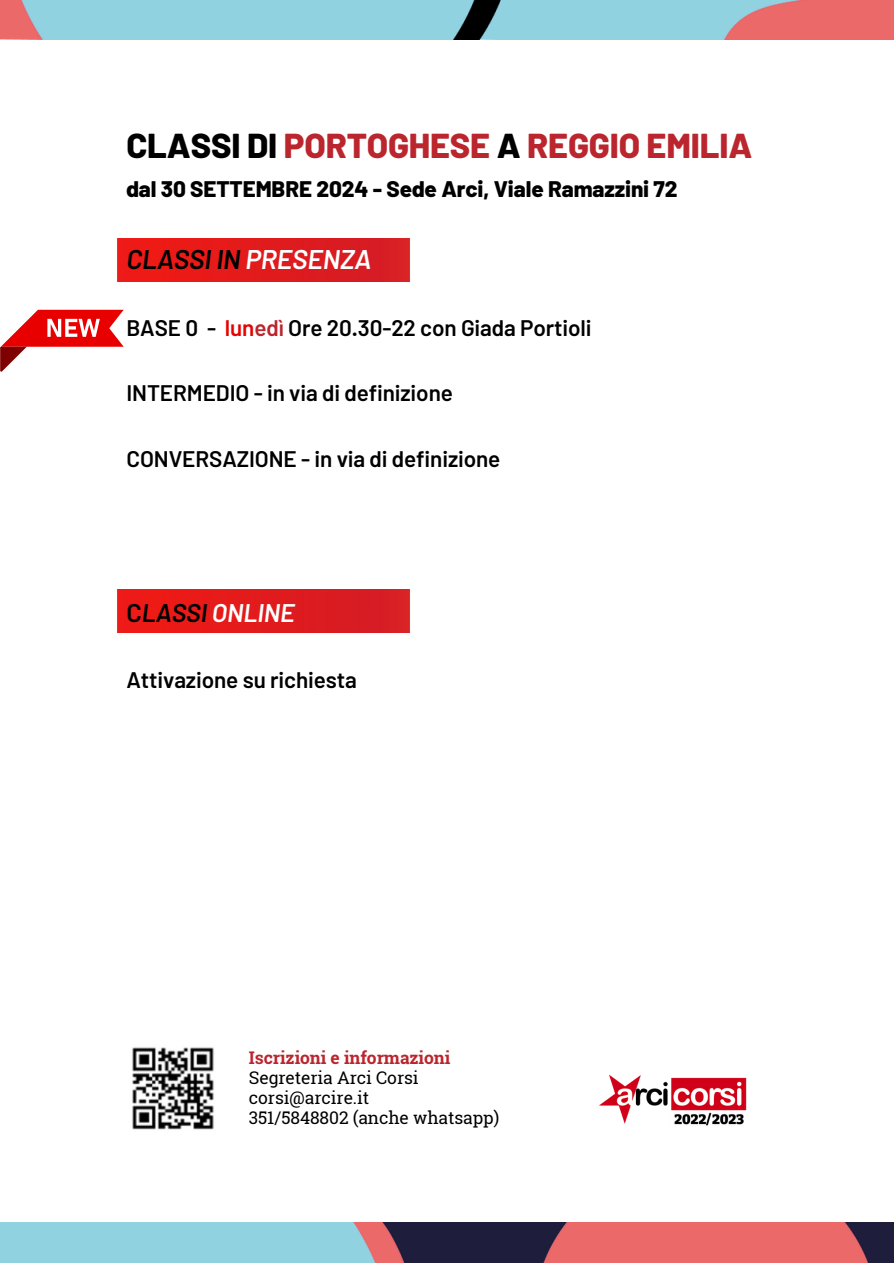
<style>
.page{position:relative;width:894px;height:1264px;background:#fff}
.page>*{position:absolute;margin:0;border:0;box-sizing:border-box;transform-origin:0 0}
.t1{font:800 34.5px "Barlow";letter-spacing:-.005em;color:#bb252d}
.t2{font:italic 600 27px "Barlow";letter-spacing:-.005em;color:#000}
.t3{font:italic 600 25.5px "Barlow";letter-spacing:-.005em;color:#fff}
.t4{font:600 22.5px "Barlow";letter-spacing:-.005em;color:#000}
.t5{font:800 22.5px "Barlow";letter-spacing:-.005em;color:#000}
.t6{font:17.4px "Roboto Slab";letter-spacing:-.005em;color:#000}
.t7{font:700 17.4px "Roboto Slab";letter-spacing:-.005em;color:#bb252d}
.s1{color:#000}
.s2{color:#fff}
.s3{color:#e80000}
.s4{color:#bb252d}
.s5{font-style:normal;color:#000}
</style>
<div class="page">
<img style="left:132px;top:1047px;width:82px;height:83px">
<img style="left:599px;top:1074px;width:148px;height:52px">
<img style="left:117px;top:239px;width:293px;height:42px">
<img style="left:117px;top:589px;width:293px;height:43px">
<svg style="left:0;top:310px;width:124px;height:61px"></svg>
<img style="left:0;top:1222px;width:893px;height:40px">
<img style="left:0;top:0;width:893px;height:40px">
<p class="t1" style="left:126px;top:124px;width:627px"><span class="s1">CLASSI DI</span> PORTOGHESE <span class="s1">A</span> REGGIO EMILIA</p>
<p class="t5" style="left:126px;top:174px;width:552px">dal 30 SETTEMBRE 2024 - Sede Arci, Viale Ramazzini 72</p>
<p class="t2" style="left:126px;top:241px;width:246px">CLASSI IN <span class="s2">PRESENZA</span></p>
<p class="t4" style="left:126px;top:313px;width:466px">BASE 0 - <span class="s3">lun</span><span class="s4">edì</span> Ore 20.30-22 con Giada Portioli</p>
<p class="t4" style="left:126px;top:379px;width:328px">INTERMEDIO - in via di definizione</p>
<p class="t4" style="left:126px;top:444px;width:375px">CONVERSAZIONE - in via di definizione</p>
<p class="t3" style="left:126px;top:596px;width:170px"><span class="s5">C</span><span class="s1">LASSI</span> ONLINE</p>
<p class="t4" style="left:126px;top:666px;width:232px">Attivazione su richiesta</p>
<h1 class="t7" style="left:249px;top:1045px;width:203px">Iscrizioni e informazioni</h1>
<h2 class="t6" style="left:249px;top:1065px;width:171px">Segreteria Arci Corsi</h2>
<h2 class="t6" style="left:249px;top:1086px;width:122px">corsi@arcire.it</h2>
<h2 class="t6" style="left:249px;top:1106px;width:252px">351/5848802 (anche whatsapp)</h2>
</div>
